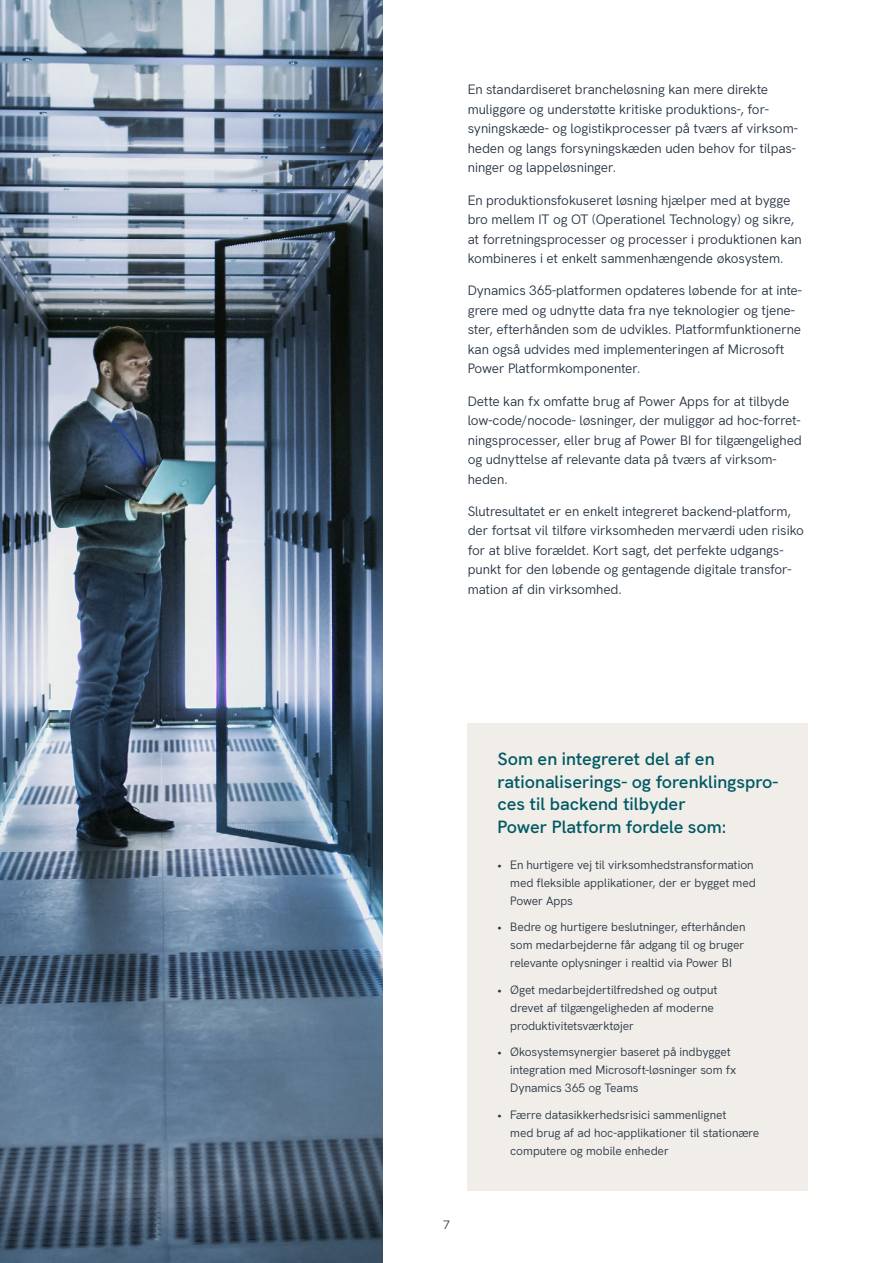
<style>
.page{position:relative;width:893px;height:1263px;background:#fff}
.page>*{position:absolute;margin:0;border:0;box-sizing:border-box;transform-origin:0 0}
.t1{font:600 18px/22.5px "Hanken Grotesk";letter-spacing:-.005em;color:#005963}
.t2{font:13.5px/19.5px "Hanken Grotesk";letter-spacing:-.01em;color:#273442}
.t3{font:12px/18px "Hanken Grotesk";letter-spacing:-.01em;color:#273442}
</style>
<div class="page">
<div style="left:468px;top:723px;width:340px;height:468px;background:#f1eeea"></div>
<img style="left:0;top:0;width:383px;height:1263px">
<p class="t2" style="left:468px;top:79px;width:332px">En standardiseret brancheløsning kan mere direkte muliggøre og understøtte kritiske produktions-, for&shy;syningskæde- og logistikprocesser på tværs af virksom&shy;heden og langs forsyningskæden uden behov for tilpas&shy;ninger og lappeløsninger.</p>
<p class="t2" style="left:468px;top:189px;width:336px">En produktionsfokuseret løsning hjælper med at bygge bro mellem IT og OT (Operationel Technology) og sikre, at forretningsprocesser og processer i produktionen kan kombineres i et enkelt sammenhængende økosystem.</p>
<p class="t2" style="left:468px;top:280px;width:336px">Dynamics 365-platformen opdateres løbende for at inte&shy;grere med og udnytte data fra nye teknologier og tjene&shy;ster, efterhånden som de udvikles. Platformfunktionerne kan også udvides med implementeringen af Microsoft Power Platformkomponenter.</p>
<p class="t2" style="left:468px;top:390px;width:336px">Dette kan fx omfatte brug af Power Apps for at tilbyde low-code/nocode- løsninger, der muliggør ad hoc-forret&shy;ningsprocesser, eller brug af Power BI for tilgængelighed og udnyttelse af relevante data på tværs af virksom&shy;heden.</p>
<p class="t2" style="left:468px;top:500px;width:338px">Slutresultatet er en enkelt integreret backend-platform, der fortsat vil tilføre virksomheden merværdi uden risiko for at blive forældet. Kort sagt, det perfekte udgangs&shy;punkt for den løbende og gentagende digitale transfor&shy;mation af din virksomhed.</p>
<p class="t3" style="left:443px;top:1214px;width:8px">7</p>
<h1 class="t1" style="left:497px;top:746px;width:282px">Som en integreret del af en rationaliserings- og forenklingspro&shy;ces til backend tilbyder<br>Power Platform fordele som:</h1>
<p class="t3" style="left:510px;top:854px;width:247px;text-indent:-13px">• En hurtigere vej til virksomhedstransformation med fleksible applikationer, der er bygget med<br>Power Apps</p>
<p class="t3" style="left:510px;top:917px;width:237px;text-align:justify;text-indent:-13px">• Bedre og hurtigere beslutninger, efterhånden som medarbejderne får adgang til og bruger relevante oplysninger i realtid via Power BI</p>
<p class="t3" style="left:510px;top:979px;width:209px;text-indent:-13px">• Øget medarbejdertilfredshed og output drevet af tilgængeligheden af moderne produktivitetsværktøjer</p>
<p class="t3" style="left:510px;top:1042px;width:228px;text-indent:-13px">• Økosystemsynergier baseret på indbygget integration med Microsoft-løsninger som fx<br>Dynamics 365 og Teams</p>
<p class="t3" style="left:510px;top:1104px;width:250px;text-indent:-13px">• Færre datasikkerhedsrisici sammenlignet<br>med brug af ad hoc-applikationer til stationære computere og mobile enheder</p>
</div>
